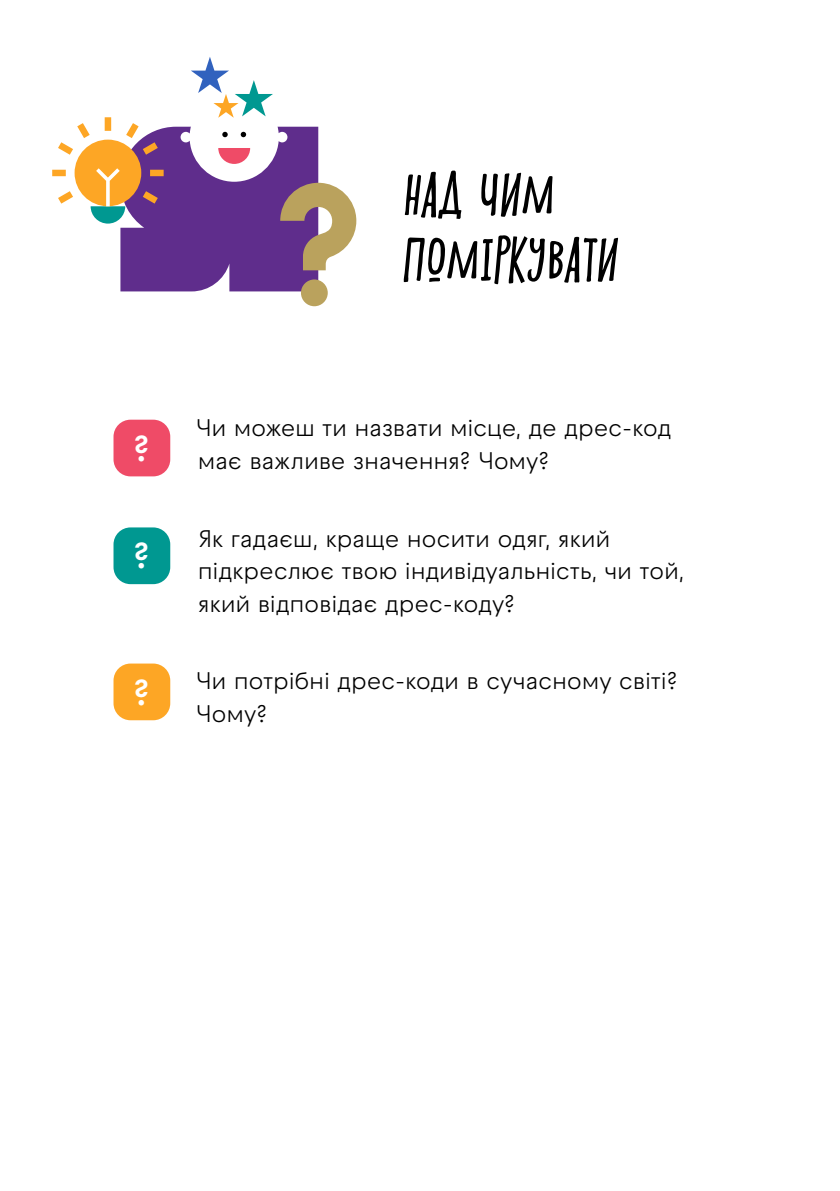
<style>
.page{position:relative;width:840px;height:1191px;background:#fff}
.page>*{position:absolute;margin:0;border:0;box-sizing:border-box;transform-origin:0 0}
.t1{font:italic 52px/65px "Shnobel";letter-spacing:-.025em;color:#000}
.t2{font:600 36px "Raptor V3 Premium";color:#fff}
.t3{font:24px/32.4px "Raptor V3 Premium";letter-spacing:-.01em;color:#000}
</style>
<div class="page">
<svg style="left:52px;top:57px;width:304px;height:249px"></svg>
<div style="left:113px;top:420px;width:57px;height:56px;background:#ef4b67;border-radius:17px"></div>
<div style="left:113px;top:527px;width:57px;height:57px;background:#009891;border-radius:17px"></div>
<div style="left:113px;top:663px;width:57px;height:57px;background:#fda625;border-radius:17px"></div>
<h1 class="t1" style="left:403px;top:162px;width:217px">НАД ЧИМ<br>ПОМІРКУВАТИ</h1>
<h2 class="t2" style="left:133px;top:422px;width:19px">?</h2>
<h2 class="t2" style="left:133px;top:530px;width:19px">?</h2>
<h2 class="t2" style="left:133px;top:666px;width:19px">?</h2>
<p class="t3" style="left:196px;top:412px;width:476px">Чи можеш ти назвати місце, де дрес-код має важливе значення? Чому?</p>
<p class="t3" style="left:198px;top:522px;width:487px">Як гадаєш, краще носити одяг, який підкреслює твою індивідуальність, чи той, який відповідає дрес-коду?</p>
<p class="t3" style="left:196px;top:664px;width:483px">Чи потрібні дрес-коди в сучасному світі?<br>Чому?</p>
</div>
